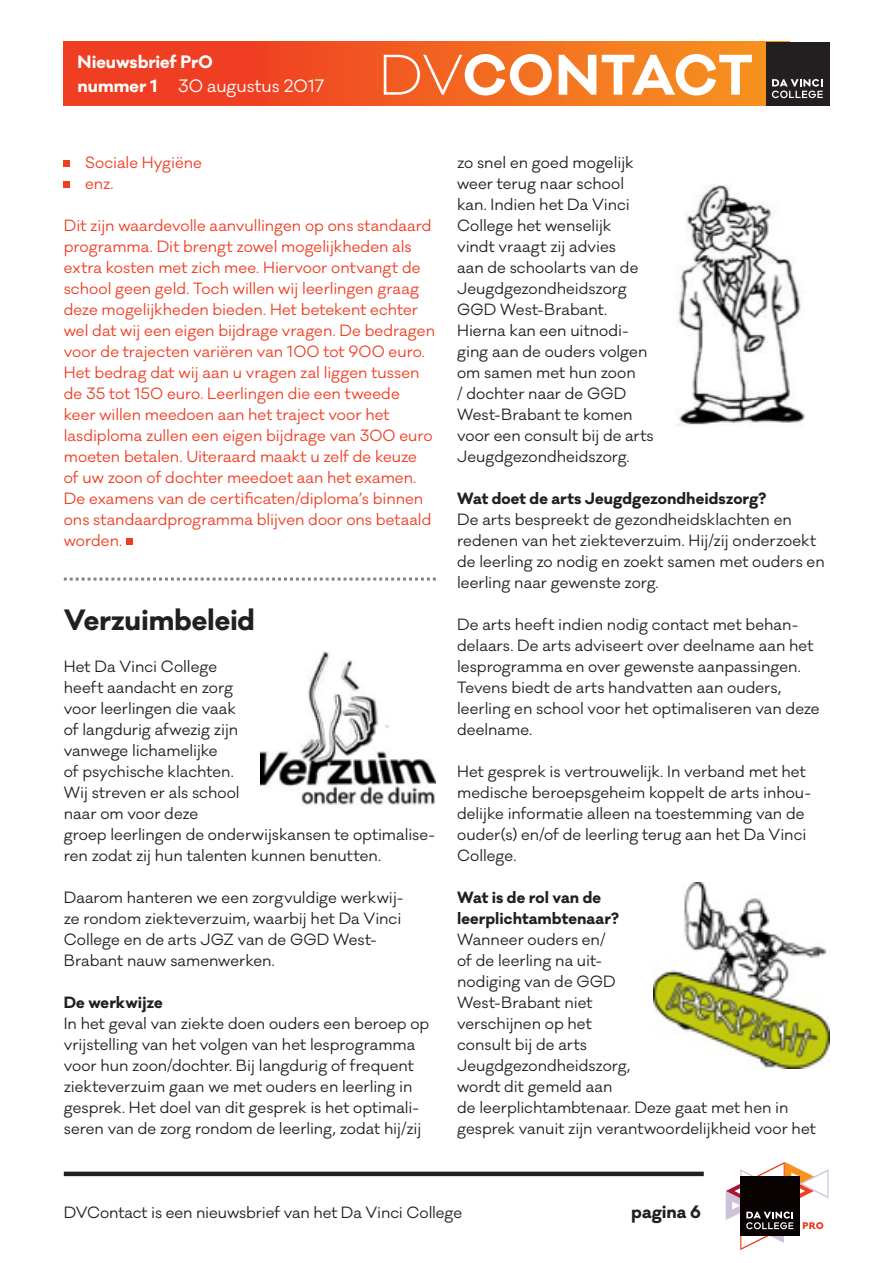
<style>
.page{position:relative;width:893px;height:1263px;background:#fff}
.page>*{position:absolute;margin:0;border:0;box-sizing:border-box;transform-origin:0 0}
.t1{font:700 52.5px "Galano Classic";letter-spacing:.01em;color:#fff}
.t2{font:700 27px "Galano Classic";letter-spacing:-.005em;color:#231f20}
.t3{font:700 16.5px/24px "Galano Classic";color:#fff}
.t4{font:700 16.5px "Galano Classic";color:#231f20}
.t5{font:15px/21px "Galano Classic";color:#231f20}
.t6{font:15px/21px "Galano Classic";color:#ef3e22}
.t7{font:700 15px/21px "Galano Classic";letter-spacing:.005em;color:#231f20}
.s1{font-weight:400}
.s2{font-weight:300}
</style>
<div class="page">
<hr style="left:64px;top:1172px;width:640px;height:4px;background:#231f20">
<svg style="left:726px;top:1162px;width:102px;height:88px"></svg>
<div style="left:64px;top:42px;width:726px;height:63px;background:linear-gradient(to right,#ee2f23,#f7941f)"></div>
<div style="left:766px;top:42px;width:63px;height:63px;background:#231f20"></div>
<svg style="left:772px;top:79px;width:51px;height:19px"></svg>
<svg style="left:64px;top:160px;width:6px;height:6px"></svg>
<div style="left:64px;top:181px;width:6px;height:7px;background:#ef3e22"></div>
<svg style="left:126px;top:538px;width:6px;height:6px"></svg>
<svg style="left:64px;top:578px;width:372px;height:3px"></svg>
<img style="left:260px;top:651px;width:176px;height:155px">
<img style="left:677px;top:185px;width:128px;height:241px">
<img style="left:654px;top:882px;width:175px;height:186px">
<p class="t3" style="left:78px;top:50px;width:248px">Nieuwsbrief PrO<br>nummer 1 <span class="s1">30 augustus 2017</span></p>
<h1 class="t1" style="left:379px;top:40px;width:376px"><span class="s2">DV</span>CONTACT</h1>
<p class="t6" style="left:85px;top:152px;width:118px">Sociale Hygiëne enz.</p>
<p class="t6" style="left:64px;top:215px;width:373px">Dit zijn waardevolle aanvullingen op ons standaard programma. Dit brengt zowel mogelijkheden als extra kosten met zich mee. Hiervoor ontvangt de school geen geld. Toch willen wij leerlingen graag deze mogelijkheden bieden. Het betekent echter wel dat wij een eigen bijdrage vragen. De bedragen voor de trajecten variëren van 100 tot 900 euro.<br>Het bedrag dat wij aan u vragen zal liggen tussen de 35 tot 150 euro. Leerlingen die een tweede keer willen meedoen aan het traject voor het lasdiploma zullen een eigen bijdrage van 300 euro moeten betalen. Uiteraard maakt u zelf de keuze of uw zoon of dochter meedoet aan het examen.<br>De examens van de certificaten/diploma’s binnen ons standaardprogramma blijven door ons betaald worden.</p>
<h2 class="t2" style="left:64px;top:602px;width:193px">Verzuimbeleid</h2>
<p class="t5" style="left:64px;top:656px;width:373px">Het Da Vinci College<br>heeft aandacht en zorg<br>voor leerlingen die vaak<br>of langdurig afwezig zijn<br>vanwege lichamelijke<br>of psychische klachten.<br>Wij streven er als school<br>naar om voor deze<br>groep leerlingen de onderwijskansen te optimalise&shy;ren zodat zij hun talenten kunnen benutten.</p>
<p class="t5" style="left:64px;top:887px;width:341px">Daarom hanteren we een zorgvuldige werkwij&shy;ze rondom ziekteverzuim, waarbij het Da Vinci College en de arts JGZ van de GGD West-Brabant nauw samenwerken.</p>
<p class="t7" style="left:64px;top:992px;width:100px">De werkwijze</p>
<p class="t5" style="left:64px;top:1013px;width:367px">In het geval van ziekte doen ouders een beroep op vrijstelling van het volgen van het lesprogramma voor hun zoon/dochter. Bij langdurig of frequent ziekteverzuim gaan we met ouders en leerling in gesprek. Het doel van dit gesprek is het optimali&shy;seren van de zorg rondom de leerling, zodat hij/zij</p>
<p class="t5" style="left:457px;top:152px;width:198px">zo snel en goed mogelijk weer terug naar school kan. Indien het Da Vinci<br>College het wenselijk<br>vindt vraagt zij advies<br>aan de schoolarts van de<br>Jeugdgezondheidszorg<br>GGD West-Brabant.<br>Hierna kan een uitnodi&shy;ging aan de ouders volgen om samen met hun zoon<br>/ dochter naar de GGD<br>West-Brabant te komen voor een consult bij de arts<br>Jeugdgezondheidszorg.</p>
<p class="t7" style="left:457px;top:488px;width:311px">Wat doet de arts Jeugdgezondheidszorg?</p>
<p class="t5" style="left:457px;top:509px;width:369px">De arts bespreekt de gezondheidsklachten en redenen van het ziekteverzuim. Hij/zij onderzoekt de leerling zo nodig en zoekt samen met ouders en leerling naar gewenste zorg.</p>
<p class="t5" style="left:457px;top:614px;width:364px">De arts heeft indien nodig contact met behan&shy;delaars. De arts adviseert over deelname aan het lesprogramma en over gewenste aanpassingen.<br>Tevens biedt de arts handvatten aan ouders, leerling en school voor het optimaliseren van deze deelname.</p>
<p class="t5" style="left:457px;top:761px;width:355px">Het gesprek is vertrouwelijk. In verband met het medische beroepsgeheim koppelt de arts inhou&shy;delijke informatie alleen na toestemming van de ouder(s) en/of de leerling terug aan het Da Vinci College.</p>
<p class="t7" style="left:457px;top:887px;width:163px">Wat is de rol van de leerplichtambtenaar?</p>
<p class="t5" style="left:457px;top:929px;width:360px">Wanneer ouders en/<br>of de leerling na uit-<br>nodiging van de GGD<br>West-Brabant niet<br>verschijnen op het<br>consult bij de arts<br>Jeugdgezondheidszorg,<br>wordt dit gemeld aan<br>de leerplichtambtenaar. Deze gaat met hen in gesprek vanuit zijn verantwoordelijkheid voor het</p>
<p class="t5" style="left:64px;top:1202px;width:400px">DVContact is een nieuwsbrief van het Da Vinci College</p>
<p class="t4" style="left:631px;top:1201px;width:71px">pagina 6</p>
</div>
